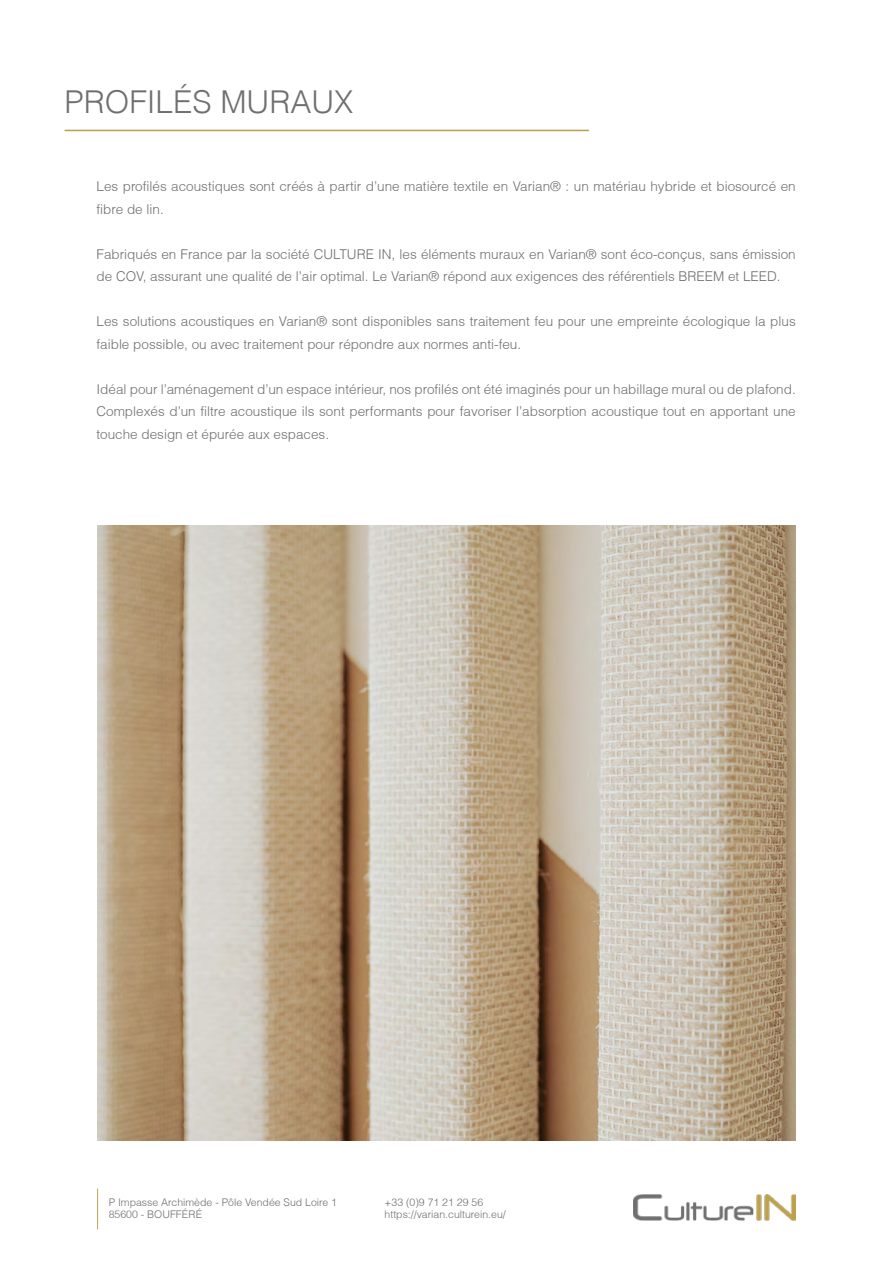
<style>
.page{position:relative;width:893px;height:1263px;background:#fff}
.page>*{position:absolute;margin:0;border:0;box-sizing:border-box;transform-origin:0 0}
.t1{font:300 31.5px "Helvetica";color:#706f6f}
.t2{font:300 13.5px/22.5px "Helvetica";color:#706f6f}
.t3{font:300 10.5px/12.6px "Helvetica";color:#706f6f}
.s1{color:#70706f}
</style>
<div class="page">
<hr style="left:65px;top:130px;width:524px;height:1px;background:#b89e4f">
<img style="left:98px;top:525px;width:698px;height:616px">
<hr style="left:97px;top:1188px;width:1px;height:41px;background:#bda150">
<img style="left:633px;top:1195px;width:163px;height:26px">
<h1 class="t1" style="left:65px;top:82px;width:290px">PROFIL<span class="s1">É</span>S MURAUX</h1>
<p class="t2" style="left:96px;top:175px;width:701px">Les profilés acoustiques sont créés à partir d’une matière textile en Varian® : un matériau hybride et biosourcé en fibre de lin.</p>
<p class="t2" style="left:96px;top:242px;width:701px">Fabriqués en France par la société CULTURE IN, les éléments muraux en Varian® sont éco-conçus, sans émission de COV, assurant une qualité de l’air optimal. Le Varian® répond aux exigences des référentiels BREEM et LEED.</p>
<p class="t2" style="left:96px;top:310px;width:701px">Les solutions acoustiques en Varian® sont disponibles sans traitement feu pour une empreinte écologique la plus faible possible, ou avec traitement pour répondre aux normes anti-feu.</p>
<p class="t2" style="left:96px;top:377px;width:701px;text-align:justify">Idéal pour l’aménagement d’un espace intérieur, nos profilés ont été imaginés pour un habillage mural ou de plafond.<br>Complexés d’un filtre acoustique ils sont performants pour favoriser l’absorption acoustique tout en apportant une touche design et épurée aux espaces.</p>
<p class="t3" style="left:109px;top:1195px;width:230px">P Impasse Archimède - Pôle Vendée Sud Loire 1<br>85600 - BOUFFÉRÉ</p>
<p class="t3" style="left:385px;top:1195px;width:123px">+33 (0)9 71 21 29 56 https://varian.culturein.eu/</p>
</div>
